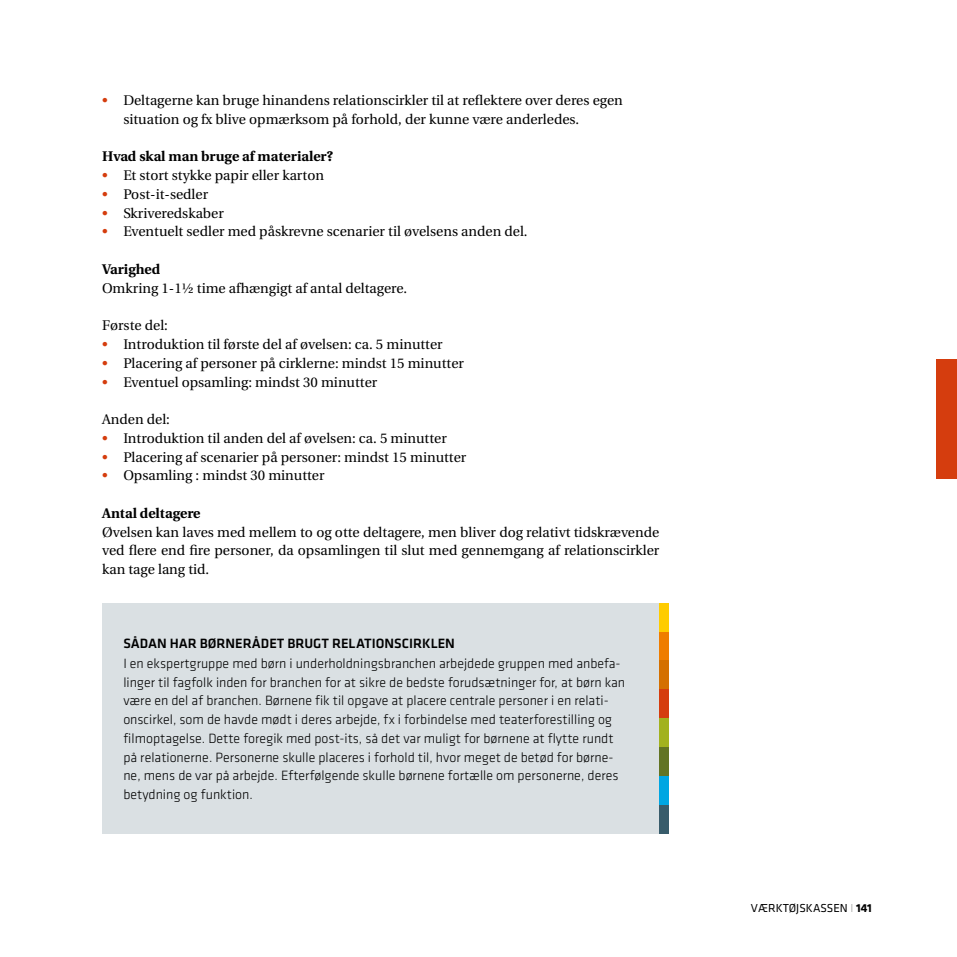
<style>
.page{position:relative;width:957px;height:957px;background:#fff}
.page>*{position:absolute;margin:0;border:0;box-sizing:border-box;transform-origin:0 0}
.t1{font:13.95px/18.8px "Utopia";color:#000}
.t2{font:300 13.95px/18.8px "Klavika";color:#000}
.t3{font:700 13.95px "Utopia";color:#000}
.t4{font:500 13.95px "Klavika";color:#000}
.t5{font:12px "Klavika";color:#000}
.s1{color:#d53d0e}
.s2{font-weight:300;color:#9d9d9c}
.s3{font-weight:700}
</style>
<div class="page">
<div style="left:936px;top:359px;width:21px;height:119px;background:#d53d0e"></div>
<div style="left:102px;top:603px;width:557px;height:230px;background:#dae0e3"></div>
<div style="left:659px;top:603px;width:10px;height:29px;background:#fc0"></div>
<div style="left:659px;top:632px;width:10px;height:28px;background:#ef7d00"></div>
<div style="left:659px;top:660px;width:10px;height:29px;background:#d47000"></div>
<div style="left:659px;top:689px;width:10px;height:29px;background:#d53d0e"></div>
<div style="left:659px;top:718px;width:10px;height:29px;background:#a2b21e"></div>
<div style="left:659px;top:747px;width:10px;height:29px;background:#627423"></div>
<div style="left:659px;top:776px;width:10px;height:28px;background:#00a6e2"></div>
<div style="left:659px;top:804px;width:10px;height:29px;background:#385c6b"></div>
<p class="t1" style="left:123px;top:91px;width:501px;text-indent:-21px"><span class="s1">•</span> Deltagerne kan bruge hinandens relationscirkler til at reflektere over deres egen situation og fx blive opmærksom på forhold, der kunne være anderledes.</p>
<p class="t3" style="left:102px;top:149px;width:232px">Hvad skal man bruge af materialer?</p>
<p class="t1" style="left:102px;top:166px;width:223px"><span class="s1">•</span> Et stort stykke papir eller karton</p>
<p class="t1" style="left:102px;top:185px;width:108px"><span class="s1">•</span> Post-it-sedler</p>
<p class="t1" style="left:102px;top:204px;width:123px"><span class="s1">•</span> Skriveredskaber</p>
<p class="t1" style="left:102px;top:223px;width:427px"><span class="s1">•</span> Eventuelt sedler med påskrevne scenarier til øvelsens anden del.</p>
<p class="t3" style="left:102px;top:261px;width:60px">Varighed</p>
<p class="t1" style="left:102px;top:279px;width:306px">Omkring 1-1½ time afhængigt af antal deltagere.</p>
<p class="t1" style="left:102px;top:316px;width:67px">Første del:</p>
<p class="t1" style="left:102px;top:335px;width:342px"><span class="s1">•</span> Introduktion til første del af øvelsen: ca. 5 minutter</p>
<p class="t1" style="left:102px;top:354px;width:363px"><span class="s1">•</span> Placering af personer på cirklerne: mindst 15 minutter</p>
<p class="t1" style="left:102px;top:373px;width:277px"><span class="s1">•</span> Eventuel opsamling: mindst 30 minutter</p>
<p class="t1" style="left:102px;top:410px;width:69px">Anden del:</p>
<p class="t1" style="left:102px;top:429px;width:346px"><span class="s1">•</span> Introduktion til anden del af øvelsen: ca. 5 minutter</p>
<p class="t1" style="left:102px;top:448px;width:366px"><span class="s1">•</span> Placering af scenarier på personer: mindst 15 minutter</p>
<p class="t1" style="left:102px;top:466px;width:224px"><span class="s1">•</span> Opsamling : mindst 30 minutter</p>
<p class="t3" style="left:102px;top:505px;width:100px">Antal deltagere</p>
<p class="t1" style="left:102px;top:523px;width:559px;text-align:justify">Øvelsen kan laves med mellem to og otte deltagere, men bliver dog relativt tidskrævende ved flere end fire personer, da opsamlingen til slut med gennemgang af relationscirkler kan tage lang tid.</p>
<p class="t4" style="left:123px;top:635px;width:333px">SÅDAN HAR BØRNERÅDET BRUGT RELATIONSCIRKLEN</p>
<p class="t2" style="left:123px;top:654px;width:503px">I en ekspertgruppe med børn i underholdningsbranchen arbejdede gruppen med anbefa&shy;linger til fagfolk inden for branchen for at sikre de bedste forudsætninger for, at børn kan være en del af branchen. Børnene fik til opgave at placere centrale personer i en relati&shy;onscirkel, som de havde mødt i deres arbejde, fx i forbindelse med teaterforestilling og filmoptagelse. Dette foregik med post-its, så det var muligt for børnene at flytte rundt på relationerne. Personerne skulle placeres i forhold til, hvor meget de betød for børne&shy;ne, mens de var på arbejde. Efterfølgende skulle børnene fortælle om personerne, deres betydning og funktion.</p>
<p class="t5" style="left:751px;top:901px;width:122px">VÆRKTØJSKASSEN <span class="s2">I</span> <span class="s3">141</span></p>
</div>
